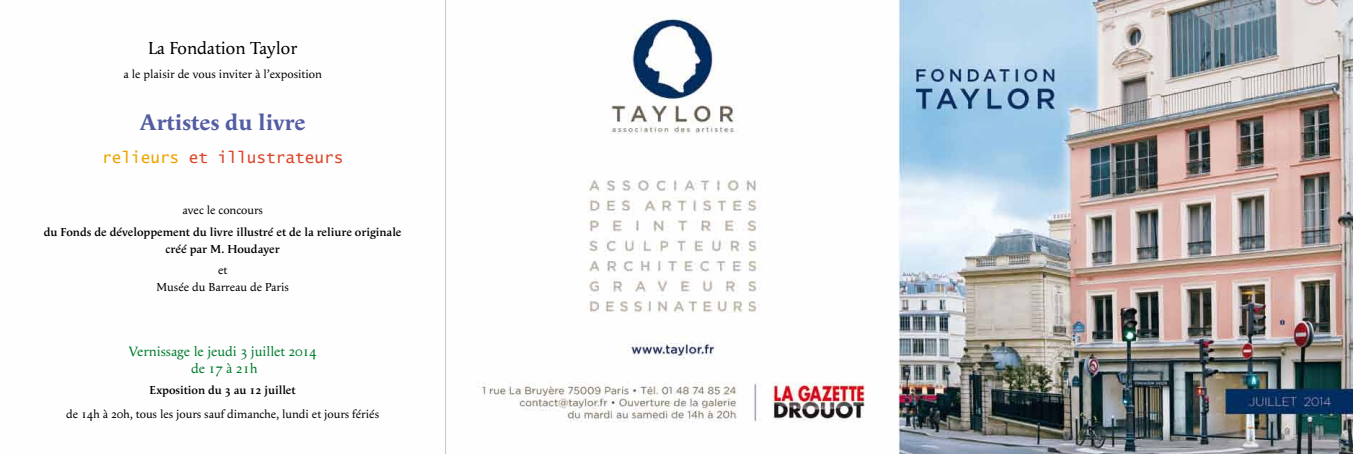
<style>
.page{position:relative;width:1353px;height:454px;background:#fff}
.page>*{position:absolute;margin:0;border:0;box-sizing:border-box;transform-origin:0 0}
.t1{font:700 23px "Apolline";color:#535da2}
.t2{font:18px "Apolline";color:#000}
.t3{font:16px "Lucida Console";color:#dc472b}
.t4{font:14px/16.8px "Apolline";color:#007c2e;text-align:center}
.t5{font:12px/17px "Apolline";color:#000;text-align:center}
.t6{font:600 12px/17px "Apolline";color:#000;text-align:center}
.s1{color:#eca500}
</style>
<div class="page">
<img style="left:478px;top:0;width:874px;height:454px">
<hr style="left:445px;top:0;width:1px;height:454px;background:#c6c7c8">
<h2 class="t2" style="left:148px;top:37px;width:151px">La Fondation Taylor</h2>
<p class="t5" style="left:123px;top:66px;width:200px">a le plaisir de vous inviter à l’exposition</p>
<h1 class="t1" style="left:140px;top:108px;width:167px">Artistes du livre</h1>
<h3 class="t3" style="left:102px;top:151px;width:243px"><span class="s1">relieurs</span> et illustrateurs</h3>
<p class="t5" style="left:182px;top:201px;width:82px">avec le concours</p>
<p class="t6" style="left:44px;top:223px;width:359px">du Fonds de développement du livre illustré et de la reliure originale créé par M. Houdayer</p>
<p class="t5" style="left:156px;top:262px;width:134px">et<br>Musée du Barreau de Paris</p>
<p class="t4" style="left:129px;top:343px;width:189px">Vernissage le jeudi 3 juillet 2014 de 17 à 21h</p>
<p class="t6" style="left:150px;top:381px;width:147px">Exposition du 3 au 12 juillet</p>
<p class="t5" style="left:66px;top:405px;width:314px">de 14h à 20h, tous les jours sauf dimanche, lundi et jours fériés</p>
</div>
